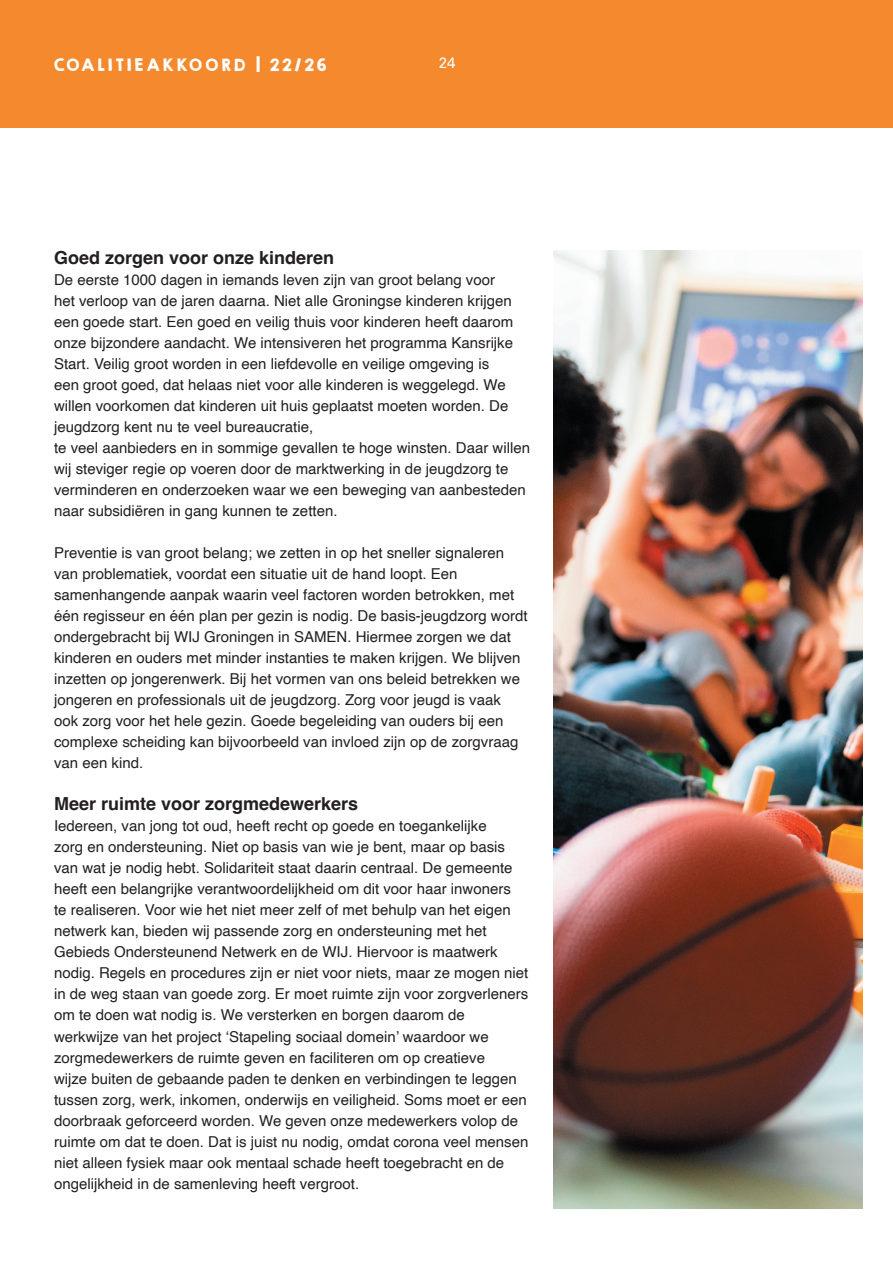
<style>
.page{position:relative;width:893px;height:1263px;background:#fff}
.page>*{position:absolute;margin:0;border:0;box-sizing:border-box;transform-origin:0 0}
.t1{font:700 18px "Helvetica";color:#231f20}
.t2{font:15.15px "KG Second Chances Solid";letter-spacing:.21em;color:#fff}
.t3{font:15px/21px "Helvetica";color:#231f20}
.t4{font:15px "Univers";color:#fff}
</style>
<div class="page">
<div style="left:856px;top:0;width:37px;height:128px;background:#f5892e"></div>
<div style="left:0;top:0;width:856px;height:128px;background:#f5892e"></div>
<hr style="left:257px;top:56px;width:3px;height:16px;background:#fff">
<img style="left:554px;top:251px;width:308px;height:958px">
<p class="t2" style="left:54px;top:55px;width:193px">COALITIEAKKOORD</p>
<p class="t2" style="left:270px;top:55px;width:58px">22/26</p>
<p class="t4" style="left:439px;top:53px;width:18px">24</p>
<p class="t1" style="left:54px;top:247px;width:282px">Goed zorgen voor onze kinderen</p>
<p class="t3" style="left:54px;top:270px;width:478px">De eerste 1000 dagen in iemands leven zijn van groot belang voor<br>het verloop van de jaren daarna. Niet alle Groningse kinderen krijgen een goede start. Een goed en veilig thuis voor kinderen heeft daarom onze bijzondere aandacht. We intensiveren het programma Kansrijke Start. Veilig groot worden in een liefdevolle en veilige omgeving is<br>een groot goed, dat helaas niet voor alle kinderen is weggelegd. We willen voorkomen dat kinderen uit huis geplaatst moeten worden. De jeugdzorg kent nu te veel bureaucratie,<br>te veel aanbieders en in sommige gevallen te hoge winsten. Daar willen wij steviger regie op voeren door de marktwerking in de jeugdzorg te verminderen en onderzoeken waar we een beweging van aanbesteden naar subsidiëren in gang kunnen te zetten.</p>
<p class="t3" style="left:54px;top:543px;width:475px">Preventie is van groot belang; we zetten in op het sneller signaleren van problematiek, voordat een situatie uit de hand loopt. Een samenhangende aanpak waarin veel factoren worden betrokken, met één regisseur en één plan per gezin is nodig. De basis-jeugdzorg wordt ondergebracht bij WIJ Groningen in SAMEN. Hiermee zorgen we dat kinderen en ouders met minder instanties te maken krijgen. We blijven inzetten op jongerenwerk. Bij het vormen van ons beleid betrekken we jongeren en professionals uit de jeugdzorg. Zorg voor jeugd is vaak ook zorg voor het hele gezin. Goede begeleiding van ouders bij een complexe scheiding kan bijvoorbeeld van invloed zijn op de zorgvraag van een kind.</p>
<p class="t1" style="left:54px;top:793px;width:306px">Meer ruimte voor zorgmedewerkers</p>
<p class="t3" style="left:54px;top:816px;width:476px">Iedereen, van jong tot oud, heeft recht op goede en toegankelijke<br>zorg en ondersteuning. Niet op basis van wie je bent, maar op basis van wat je nodig hebt. Solidariteit staat daarin centraal. De gemeente heeft een belangrijke verantwoordelijkheid om dit voor haar inwoners<br>te realiseren. Voor wie het niet meer zelf of met behulp van het eigen netwerk kan, bieden wij passende zorg en ondersteuning met het Gebieds Ondersteunend Netwerk en de WIJ. Hiervoor is maatwerk nodig. Regels en procedures zijn er niet voor niets, maar ze mogen niet in de weg staan van goede zorg. Er moet ruimte zijn voor zorgverleners om te doen wat nodig is. We versterken en borgen daarom de werkwijze van het project ‘Stapeling sociaal domein’ waardoor we zorgmedewerkers de ruimte geven en faciliteren om op creatieve<br>wijze buiten de gebaande paden te denken en verbindingen te leggen tussen zorg, werk, inkomen, onderwijs en veiligheid. Soms moet er een doorbraak geforceerd worden. We geven onze medewerkers volop de ruimte om dat te doen. Dat is juist nu nodig, omdat corona veel mensen niet alleen fysiek maar ook mentaal schade heeft toegebracht en de ongelijkheid in de samenleving heeft vergroot.</p>
</div>
